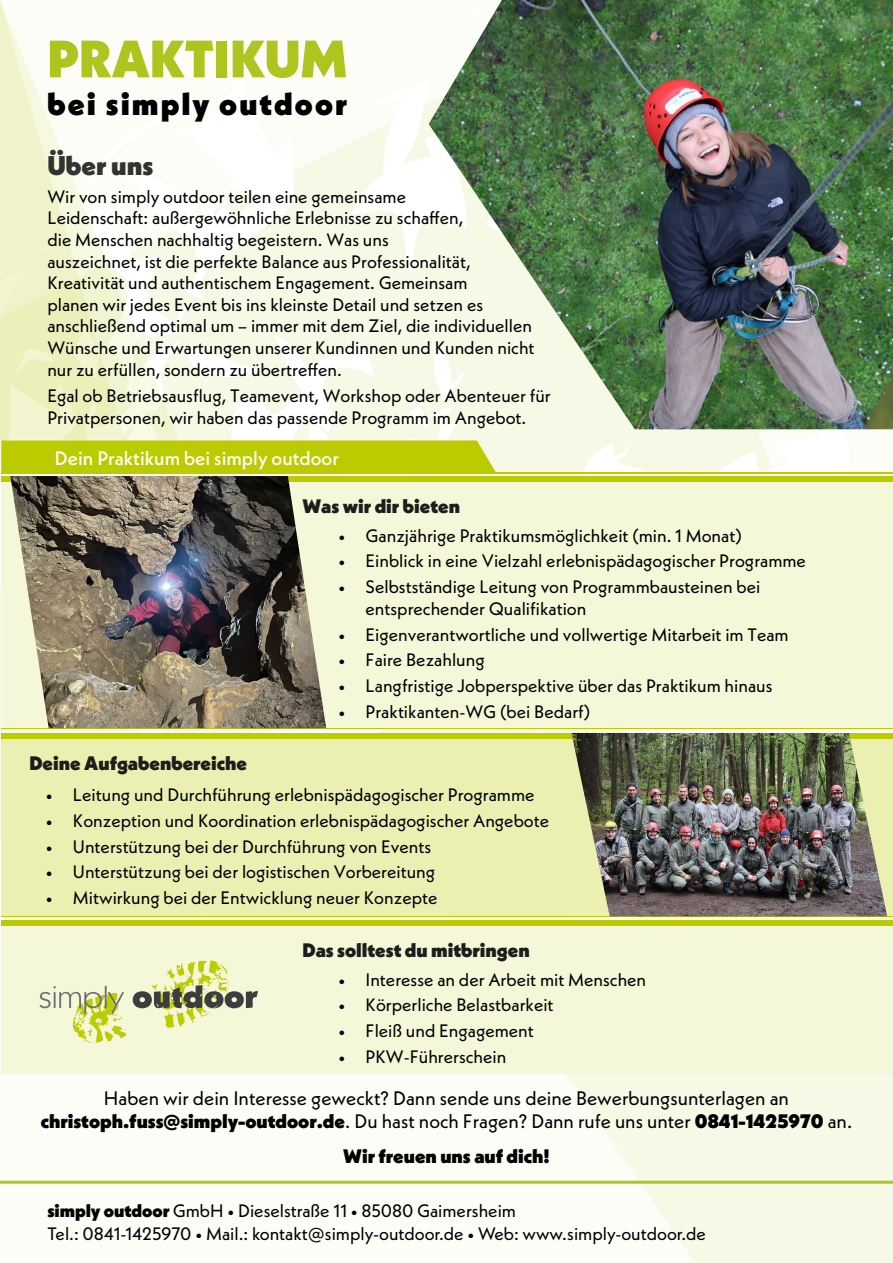
<style>
.page{position:relative;width:893px;height:1263px;background:#fff}
.page>*{position:absolute;margin:0;border:0;box-sizing:border-box;transform-origin:0 0}
.t1{font:900 52.5px "Neue Kabel";color:#b0c420}
.t2{font:900 31.5px "Neue Kabel";letter-spacing:.065em;color:#000}
.t3{font:900 27px "Neue Kabel";color:#343332}
.t4{font:19.5px/23.4px "Neue Kabel";color:#000;text-align:center}
.t5{font:900 19.5px "Neue Kabel";color:#1d1d1b}
.t6{font:500 19.5px "Neue Kabel";color:#fff}
.t7{font:900 19.5px "Neue Kabel";color:#000}
.t8{font:18px/21.6px "Neue Kabel";color:#000}
.s1{font-weight:900}
</style>
<div class="page">
<img style="left:0;top:103px;width:893px;height:1160px">
<svg style="left:124px;top:103px;width:55px;height:337px"></svg>
<svg style="left:0;top:0;width:124px;height:440px"></svg>
<img style="left:429px;top:0;width:464px;height:429px">
<div style="left:1px;top:483px;width:892px;height:245px;background:#f4f7d8"></div>
<img style="left:10px;top:476px;width:316px;height:252px">
<hr style="left:1px;top:472px;width:892px;height:2px;background:#bccb00">
<div style="left:1px;top:440px;width:496px;height:32px;background:#bccb00"></div>
<div style="left:1px;top:733px;width:892px;height:183px;background:#bdcc00"></div>
<div style="left:1px;top:739px;width:892px;height:177px;background:#ebefb2"></div>
<img style="left:571px;top:733px;width:316px;height:183px">
<svg style="left:1px;top:920px;width:892px;height:7px;background:#c4d11e"></svg>
<div style="left:1px;top:927px;width:892px;height:147px;background:#f4f7d8"></div>
<svg style="left:39px;top:986px;width:88px;height:57px"></svg>
<svg style="left:133px;top:960px;width:125px;height:68px"></svg>
<hr style="left:0;top:1181px;width:893px;height:3px;background:#b0c420">
<h1 class="t1" style="left:47px;top:26px;width:302px">PRAKTIKUM</h1>
<h2 class="t2" style="left:47px;top:84px;width:301px">bei simply outdoor</h2>
<h3 class="t3" style="left:47px;top:149px;width:107px">Über uns</h3>
<p class="t8" style="left:47px;top:185px;width:489px">Wir von simply outdoor teilen eine gemeinsame<br>Leidenschaft: außergewöhnliche Erlebnisse zu schaffen,<br>die Menschen nachhaltig begeistern. Was uns<br>auszeichnet, ist die perfekte Balance aus Professionalität, Kreativität und authentischem Engagement. Gemeinsam<br>planen wir jedes Event bis ins kleinste Detail und setzen es anschließend optimal um – immer mit dem Ziel, die individuellen Wünsche und Erwartungen unserer Kundinnen und Kunden nicht nur zu erfüllen, sondern zu übertreffen.</p>
<p class="t8" style="left:47px;top:385px;width:505px">Egal ob Betriebsausflug, Teamevent, Workshop oder Abenteuer für<br>Privatpersonen, wir haben das passende Programm im Angebot.</p>
<p class="t6" style="left:55px;top:445px;width:286px">Dein Praktikum bei simply outdoor</p>
<p class="t5" style="left:29px;top:750px;width:219px">Deine Aufgabenbereiche</p>
<p class="t5" style="left:302px;top:493px;width:159px">Was wir dir bieten</p>
<p class="t8" style="left:339px;top:524px;width:405px">• Ganzjährige Praktikumsmöglichkeit (min. 1 Monat)</p>
<p class="t8" style="left:339px;top:550px;width:469px">• Einblick in eine Vielzahl erlebnispädagogischer Programme</p>
<p class="t8" style="left:366px;top:576px;width:396px;text-indent:-27px">• Selbstständige Leitung von Programmbausteinen bei entsprechender Qualifikation</p>
<p class="t8" style="left:339px;top:623px;width:452px">• Eigenverantwortliche und vollwertige Mitarbeit im Team</p>
<p class="t8" style="left:339px;top:649px;width:148px">• Faire Bezahlung</p>
<p class="t8" style="left:339px;top:675px;width:435px">• Langfristige Jobperspektive über das Praktikum hinaus</p>
<p class="t8" style="left:339px;top:701px;width:253px">• Praktikanten-WG (bei Bedarf)</p>
<p class="t8" style="left:46px;top:784px;width:490px">• Leitung und Durchführung erlebnispädagogischer Programme</p>
<p class="t8" style="left:46px;top:809px;width:505px">• Konzeption und Koordination erlebnispädagogischer Angebote</p>
<p class="t8" style="left:46px;top:835px;width:387px">• Unterstützung bei der Durchführung von Events</p>
<p class="t8" style="left:46px;top:861px;width:391px">• Unterstützung bei der logistischen Vorbereitung</p>
<p class="t8" style="left:46px;top:887px;width:393px">• Mitwirkung bei der Entwicklung neuer Konzepte</p>
<p class="t5" style="left:302px;top:937px;width:229px">Das solltest du mitbringen</p>
<p class="t8" style="left:339px;top:968px;width:309px">• Interesse an der Arbeit mit Menschen</p>
<p class="t8" style="left:339px;top:994px;width:217px">• Körperliche Belastbarkeit</p>
<p class="t8" style="left:339px;top:1020px;width:197px">• Fleiß und Engagement</p>
<p class="t8" style="left:339px;top:1046px;width:169px">• PKW-Führerschein</p>
<p class="t4" style="left:41px;top:1086px;width:813px">Haben wir dein Interesse geweckt? Dann sende uns deine Bewerbungsunterlagen an <span class="s1">christoph.fuss@simply-outdoor.de</span>. Du hast noch Fragen? Dann rufe uns unter <span class="s1">0841-1425970</span> an.</p>
<p class="t7" style="left:343px;top:1143px;width:208px">Wir freuen uns auf dich!</p>
<p class="t8" style="left:47px;top:1199px;width:660px;line-height:22.5px"><span class="s1">simply outdoor</span> GmbH • Dieselstraße 11 • 85080 Gaimersheim<br>Tel.: 0841-1425970 • Mail.: kontakt@simply-outdoor.de • Web: www.simply-outdoor.de</p>
</div>
